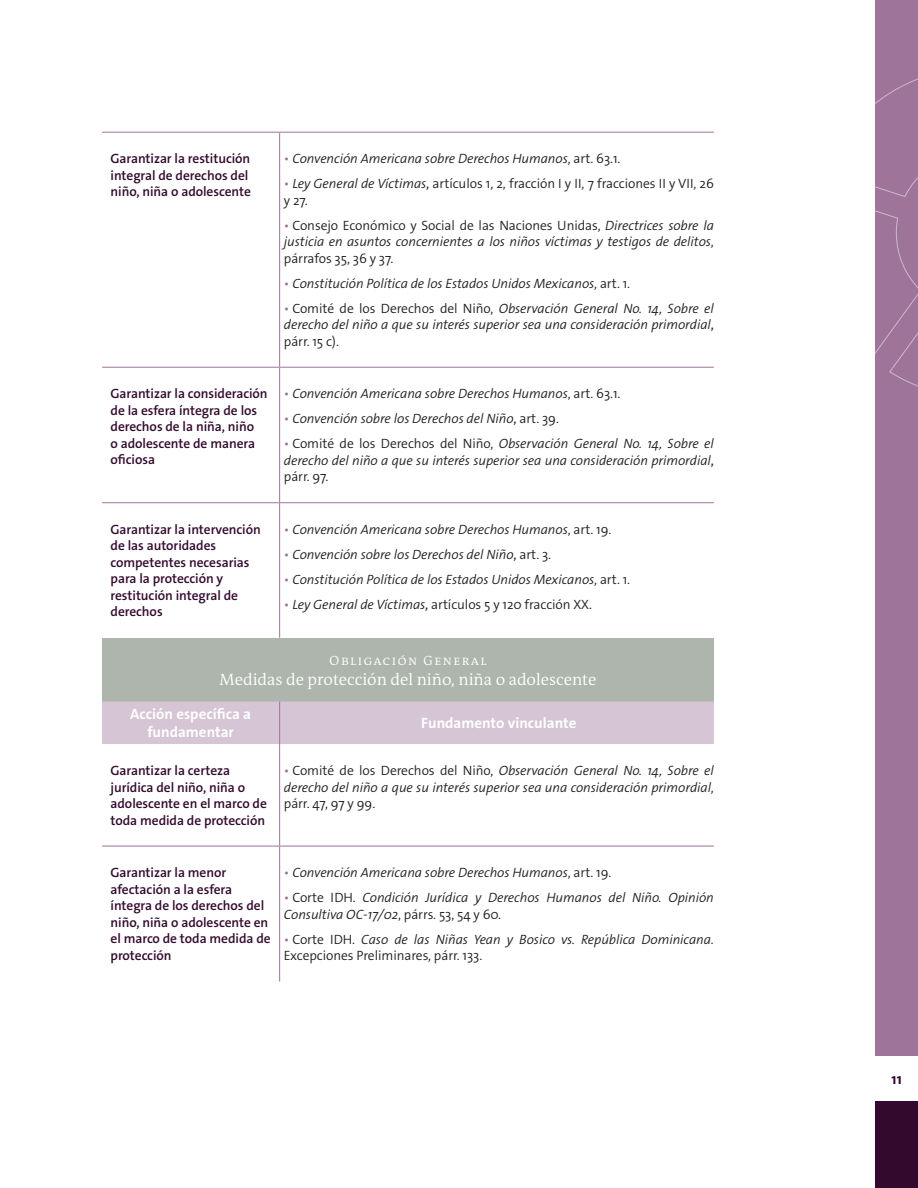
<style>
.page{position:relative;width:918px;height:1188px;background:#fff}
.page>*{position:absolute;margin:0;border:0;box-sizing:border-box;transform-origin:0 0}
.titulotabla{font:300 16.5px "The Antiqua B W4";color:#fff}
.titulotabla-2{font:700 15px/18px "The Sans Os F";color:#fff;text-align:center}
.t1{font:700 15px "The Sans Os F";color:#330a2e}
.t2{font:italic 300 13.5px/16.5px "The Sans Os F";letter-spacing:-.005em;color:#231f20;text-align:justify}
.FUNDAMENTOS{font:600 13.5px/16.5px "The Sans Os F";letter-spacing:-.005em;color:#330a2e}
.t3{font:300 13.5px/16.5px "The Sans Os F";letter-spacing:-.005em;color:#231f20}
.titulotabla-3{font:300 13.5px "The Antiqua B W4 c Sem";letter-spacing:.11em;color:#fff}
.s1{font-style:normal;color:#9e749a}
.s2{font-style:normal}
.s3{color:#9e749a}
.s4{font-style:italic}
.s5{font-weight:400}
.s6{font-weight:400;font-style:normal}
</style>
<div class="page">
<div style="left:875px;top:1101px;width:43px;height:87px;background:#330a2e"></div>
<div style="left:875px;top:0;width:43px;height:1056px;background:#9e749a"></div>
<svg style="left:875px;top:78px;width:43px;height:309px"></svg>
<div style="left:102px;top:638px;width:612px;height:64px;background:#adb5ac"></div>
<div style="left:102px;top:702px;width:612px;height:42px;background:#d5c5d5"></div>
<hr style="left:102px;top:132px;width:178px;height:1px;background:#9e749a">
<hr style="left:280px;top:132px;width:434px;height:1px;background:#9e749a">
<hr style="left:279px;top:133px;width:1px;height:234px;background:#9e749a">
<hr style="left:102px;top:367px;width:178px;height:1px;background:#9e749a">
<hr style="left:280px;top:367px;width:434px;height:1px;background:#9e749a">
<hr style="left:279px;top:368px;width:1px;height:134px;background:#9e749a">
<hr style="left:102px;top:502px;width:178px;height:1px;background:#9e749a">
<hr style="left:280px;top:502px;width:434px;height:1px;background:#9e749a">
<hr style="left:279px;top:503px;width:1px;height:135px;background:#9e749a">
<hr style="left:279px;top:744px;width:1px;height:102px;background:#9e749a">
<hr style="left:102px;top:846px;width:178px;height:1px;background:#9e749a">
<hr style="left:280px;top:846px;width:434px;height:1px;background:#9e749a">
<hr style="left:279px;top:846px;width:1px;height:136px;background:#9e749a">
<hr style="left:279px;top:702px;width:1px;height:42px;background:#9e749a">
<p class="FUNDAMENTOS" style="left:111px;top:151px;width:142px">Garantizar la restitución integral de derechos del niño, niña o adolescente</p>
<p class="t2" style="left:284px;top:151px;width:338px"><span class="s1">•</span> Convención Americana sobre Derechos Humanos<span class="s2">, art. 63.1.</span></p>
<p class="t3" style="left:284px;top:176px;width:432px"><span class="s3">•</span> <span class="s4">Ley General de Víctimas</span><span class="s5">,</span> artículos 1, 2, fracción I y II, 7 fracciones II y VII, 26 y 27.</p>
<p class="t2" style="left:284px;top:217px;width:432px"><span class="s1">•</span> <span class="s2">Consejo Económico y Social de las Naciones Unidas,</span> Directrices sobre la justicia en asuntos concernientes a los niños víctimas y testigos de delitos<span class="s2">, párrafos 35, 36 y 37.</span></p>
<p class="t2" style="left:284px;top:275px;width:348px"><span class="s1">•</span> Constitución Política de los Estados Unidos Mexicanos<span class="s2">, art. 1.</span></p>
<p class="t2" style="left:284px;top:300px;width:432px"><span class="s1">•</span> <span class="s2">Comité de los Derechos del Niño,</span> Observación General No. 14, Sobre el derecho del niño a que su interés superior sea una consideración primordial<span class="s6">, </span><span class="s2">párr. 15 c).</span></p>
<p class="FUNDAMENTOS" style="left:111px;top:386px;width:159px">Garantizar la consideración de la esfera íntegra de los derechos de la niña, niño<br>o adolescente de manera oficiosa</p>
<p class="t2" style="left:284px;top:386px;width:338px"><span class="s1">•</span> Convención Americana sobre Derechos Humanos<span class="s2">, art. 63.1.</span></p>
<p class="t2" style="left:284px;top:411px;width:277px"><span class="s1">•</span> Convención sobre los Derechos del Niño<span class="s6">,</span> <span class="s2">art. 39.</span></p>
<p class="t2" style="left:284px;top:436px;width:432px"><span class="s1">•</span> <span class="s2">Comité de los Derechos del Niño,</span> Observación General No. 14, Sobre el derecho del niño a que su interés superior sea una consideración primordial<span class="s6">, </span><span class="s2">párr. 97.</span></p>
<p class="FUNDAMENTOS" style="left:111px;top:521px;width:152px">Garantizar la intervención de las autoridades competentes necesarias para la protección y restitución integral de derechos</p>
<p class="t2" style="left:284px;top:521px;width:329px"><span class="s1">•</span> Convención Americana sobre Derechos Humanos<span class="s2">, art. 19.</span></p>
<p class="t2" style="left:284px;top:546px;width:269px"><span class="s1">•</span> Convención sobre los Derechos del Niño<span class="s6">,</span> <span class="s2">art. 3.</span></p>
<p class="t2" style="left:284px;top:571px;width:348px"><span class="s1">•</span> Constitución Política de los Estados Unidos Mexicanos<span class="s2">, art. 1.</span></p>
<p class="t3" style="left:284px;top:596px;width:310px"><span class="s3">•</span> <span class="s4">Ley General de Víctimas</span><span class="s5">,</span> artículos 5 y 120 fracción XX.</p>
<p class="titulotabla-3" style="left:329px;top:652px;width:159px">Obligación General</p>
<p class="titulotabla" style="left:220px;top:669px;width:378px">Medidas de protección del niño, niña o adolescente</p>
<p class="titulotabla-2" style="left:130px;top:705px;width:122px">Acción específica a fundamentar</p>
<p class="titulotabla-2" style="left:421px;top:714px;width:157px">Fundamento vinculante</p>
<p class="FUNDAMENTOS" style="left:111px;top:763px;width:158px">Garantizar la certeza jurídica del niño, niña o adolescente en el marco de toda medida de protección</p>
<p class="t2" style="left:284px;top:763px;width:432px"><span class="s1">•</span> <span class="s2">Comité de los Derechos del Niño,</span> Observación General No. 14, Sobre el derecho del niño a que su interés superior sea una consideración primordial<span class="s2">, párr. 47, 97 y 99.</span></p>
<p class="FUNDAMENTOS" style="left:111px;top:865px;width:162px">Garantizar la menor afectación a la esfera íntegra de los derechos del niño, niña o adolescente en el marco de toda medida de protección</p>
<p class="t2" style="left:284px;top:865px;width:329px"><span class="s1">•</span> Convención Americana sobre Derechos Humanos<span class="s2">, art. 19.</span></p>
<p class="t2" style="left:284px;top:890px;width:432px"><span class="s1">•</span> <span class="s2">Corte IDH.</span> Condición Jurídica y Derechos Humanos del Niño. Opinión<br>Consultiva OC-17/02<span class="s2">, párrs. 53, 54 y 60.</span></p>
<p class="t2" style="left:284px;top:931px;width:432px"><span class="s1">•</span> <span class="s2">Corte IDH.</span> Caso de las Niñas Yean y Bosico vs. República Dominicana.<br><span class="s2">Excepciones Preliminares, párr. 133.</span></p>
<p class="t1" style="left:892px;top:1070px;width:12px">11</p>
</div>
